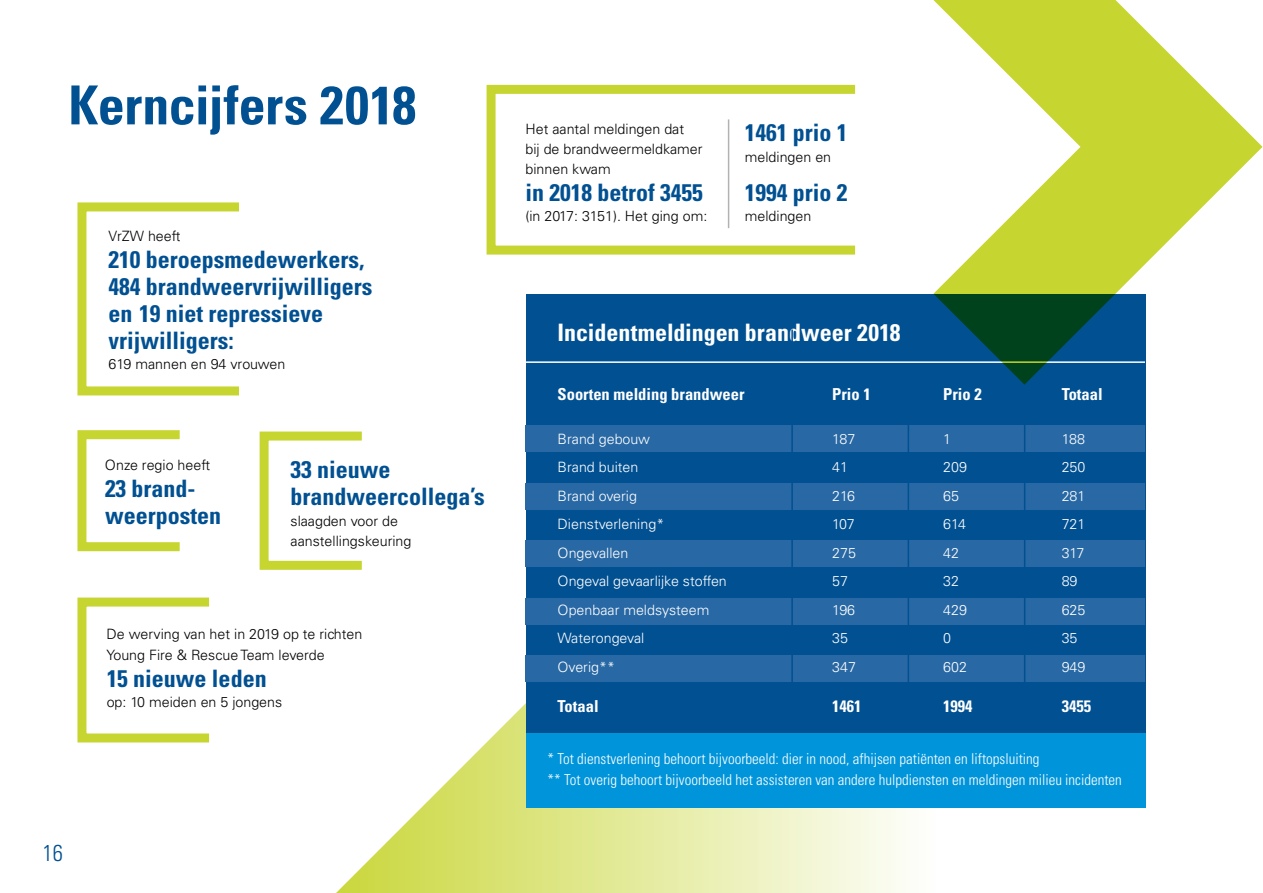
<style>
.page{position:relative;width:1263px;height:893px;background:#fff}
.page>*{position:absolute;margin:0;border:0;box-sizing:border-box;transform-origin:0 0}
.t1{font:700 condensed 53.85px "Univers LT Std";letter-spacing:-.01em;color:#005092}
.t2{font:700 condensed 24px/27px "Univers LT Std";color:#005092}
.t3{font:700 condensed 24px "Univers LT Std";color:#fff}
.t4{font:300 condensed 22.95px "Univers LT Std";color:#005092}
.t5{font:700 condensed 16.5px "Univers LT Std";color:#fff}
.t6{font:300 condensed 15px/21px "Univers LT Std";color:#fff}
.t7{font:300 14.25px/20.2px "Univers LT Std";color:#000}
.t8{font:300 14.25px "Univers LT Std";color:#fff}
</style>
<div class="page">
<svg style="left:302px;top:425px;width:604px;height:468px"></svg>
<div style="left:526px;top:294px;width:620px;height:439px;background:#005092"></div>
<div style="left:526px;top:733px;width:620px;height:75px;background:#0095db"></div>
<div style="left:526px;top:425px;width:619px;height:27px;background:#2868a4"></div>
<div style="left:526px;top:483px;width:619px;height:27px;background:#2868a4"></div>
<div style="left:526px;top:540px;width:619px;height:27px;background:#2868a4"></div>
<div style="left:526px;top:598px;width:619px;height:27px;background:#2868a4"></div>
<div style="left:526px;top:656px;width:619px;height:26px;background:#2868a4"></div>
<hr style="left:791px;top:329px;width:2px;height:376px;background:#005092">
<hr style="left:908px;top:329px;width:1px;height:376px;background:#005092">
<hr style="left:1024px;top:329px;width:1px;height:376px;background:#005092">
<div style="left:77px;top:202px;width:166px;height:193px;border:9px solid #c7d530"></div>
<div style="left:77px;top:598px;width:137px;height:144px;border:9px solid #c7d530"></div>
<div style="left:260px;top:432px;width:106px;height:138px;border:9px solid #c7d530"></div>
<div style="left:486px;top:85px;width:373px;height:170px;border:9px solid #c7d530"></div>
<div style="left:77px;top:430px;width:107px;height:121px;border:9px solid #c7d530"></div>
<hr style="left:526px;top:361px;width:619px;height:2px;background:#fff">
<hr style="left:728px;top:119px;width:1px;height:109px;background:#b3b2b2">
<svg style="left:933px;top:0;width:329px;height:385px"></svg>
<h1 class="t1" style="left:68px;top:72px;width:349px">Kerncijfers 2018</h1>
<p class="t7" style="left:108px;top:225px;width:74px">VrZW heeft</p>
<h2 class="t2" style="left:108px;top:245px;width:265px">210 beroepsmedewerkers,<br>484 brandweervrijwilligers en 19 niet repressieve vrijwilligers:</h2>
<p class="t7" style="left:108px;top:354px;width:178px">619 mannen en 94 vrouwen</p>
<p class="t7" style="left:105px;top:455px;width:107px">Onze regio heeft</p>
<h2 class="t2" style="left:105px;top:475px;width:117px">23 brand&shy;weerposten</h2>
<h2 class="t2" style="left:291px;top:456px;width:196px">33 nieuwe brandweercollega’s</h2>
<p class="t7" style="left:291px;top:510px;width:122px">slaagden voor de aanstellingskeuring</p>
<p class="t7" style="left:107px;top:624px;width:257px">De werving van het in 2019 op te richten<br>Young Fire &amp; Rescue Team leverde</p>
<h2 class="t2" style="left:107px;top:664px;width:161px">15 nieuwe leden</h2>
<p class="t7" style="left:107px;top:692px;width:177px">op: 10 meiden en 5 jongens</p>
<h3 class="t4" style="left:43px;top:839px;width:22px">16</h3>
<p class="t7" style="left:525px;top:119px;width:179px">Het aantal meldingen dat<br>bij de brandweermeldkamer binnen kwam</p>
<h2 class="t2" style="left:525px;top:179px;width:179px">in 2018 betrof 3455</h2>
<p class="t7" style="left:525px;top:206px;width:183px">(in 2017: 3151). Het ging om:</p>
<h2 class="t2" style="left:745px;top:119px;width:104px">1461 prio 1</h2>
<p class="t7" style="left:745px;top:147px;width:88px">meldingen en</p>
<h2 class="t2" style="left:745px;top:179px;width:104px">1994 prio 2</h2>
<p class="t7" style="left:745px;top:206px;width:68px">meldingen</p>
<h2 class="t3" style="left:558px;top:318px;width:344px">Incidentmeldingen brandweer 2018</h2>
<p class="t5" style="left:558px;top:384px;width:188px">Soorten melding brandweer</p>
<p class="t5" style="left:832px;top:384px;width:40px">Prio 1</p>
<p class="t5" style="left:943px;top:384px;width:40px">Prio 2</p>
<p class="t5" style="left:1062px;top:384px;width:42px">Totaal</p>
<p class="t8" style="left:558px;top:430px;width:94px">Brand gebouw</p>
<p class="t8" style="left:832px;top:430px;width:25px">187</p>
<p class="t8" style="left:943px;top:430px;width:9px">1</p>
<p class="t8" style="left:1062px;top:430px;width:25px">188</p>
<p class="t8" style="left:558px;top:459px;width:82px">Brand buiten</p>
<p class="t8" style="left:832px;top:459px;width:17px">41</p>
<p class="t8" style="left:943px;top:459px;width:25px">209</p>
<p class="t8" style="left:1062px;top:459px;width:25px">250</p>
<p class="t8" style="left:558px;top:487px;width:81px">Brand overig</p>
<p class="t8" style="left:832px;top:487px;width:25px">216</p>
<p class="t8" style="left:943px;top:487px;width:17px">65</p>
<p class="t8" style="left:1062px;top:487px;width:25px">281</p>
<p class="t8" style="left:558px;top:516px;width:108px">Dienstverlening*</p>
<p class="t8" style="left:832px;top:516px;width:24px">107</p>
<p class="t8" style="left:943px;top:516px;width:25px">614</p>
<p class="t8" style="left:1062px;top:516px;width:25px">721</p>
<p class="t8" style="left:558px;top:544px;width:72px">Ongevallen</p>
<p class="t8" style="left:832px;top:544px;width:25px">275</p>
<p class="t8" style="left:943px;top:544px;width:17px">42</p>
<p class="t8" style="left:1062px;top:544px;width:24px">317</p>
<p class="t8" style="left:558px;top:573px;width:171px">Ongeval gevaarlijke stoffen</p>
<p class="t8" style="left:832px;top:573px;width:17px">57</p>
<p class="t8" style="left:943px;top:573px;width:17px">32</p>
<p class="t8" style="left:1062px;top:573px;width:17px">89</p>
<p class="t8" style="left:558px;top:601px;width:153px">Openbaar meldsysteem</p>
<p class="t8" style="left:832px;top:601px;width:25px">196</p>
<p class="t8" style="left:943px;top:601px;width:25px">429</p>
<p class="t8" style="left:1062px;top:601px;width:25px">625</p>
<p class="t8" style="left:558px;top:630px;width:88px">Waterongeval</p>
<p class="t8" style="left:832px;top:630px;width:17px">35</p>
<p class="t8" style="left:943px;top:630px;width:9px">0</p>
<p class="t8" style="left:1062px;top:630px;width:17px">35</p>
<p class="t8" style="left:558px;top:658px;width:59px">Overig**</p>
<p class="t8" style="left:832px;top:658px;width:25px">347</p>
<p class="t8" style="left:943px;top:658px;width:25px">602</p>
<p class="t8" style="left:1062px;top:658px;width:25px">949</p>
<p class="t5" style="left:558px;top:696px;width:42px">Totaal</p>
<p class="t5" style="left:832px;top:696px;width:31px">1461</p>
<p class="t5" style="left:943px;top:696px;width:31px">1994</p>
<p class="t5" style="left:1062px;top:696px;width:31px">3455</p>
<p class="t6" style="left:547px;top:748px;width:576px">* Tot dienstverlening behoort bijvoorbeeld: dier in nood, afhijsen patiënten en liftopsluiting<br>** Tot overig behoort bijvoorbeeld het assisteren van andere hulpdiensten en meldingen milieu incidenten</p>
</div>
